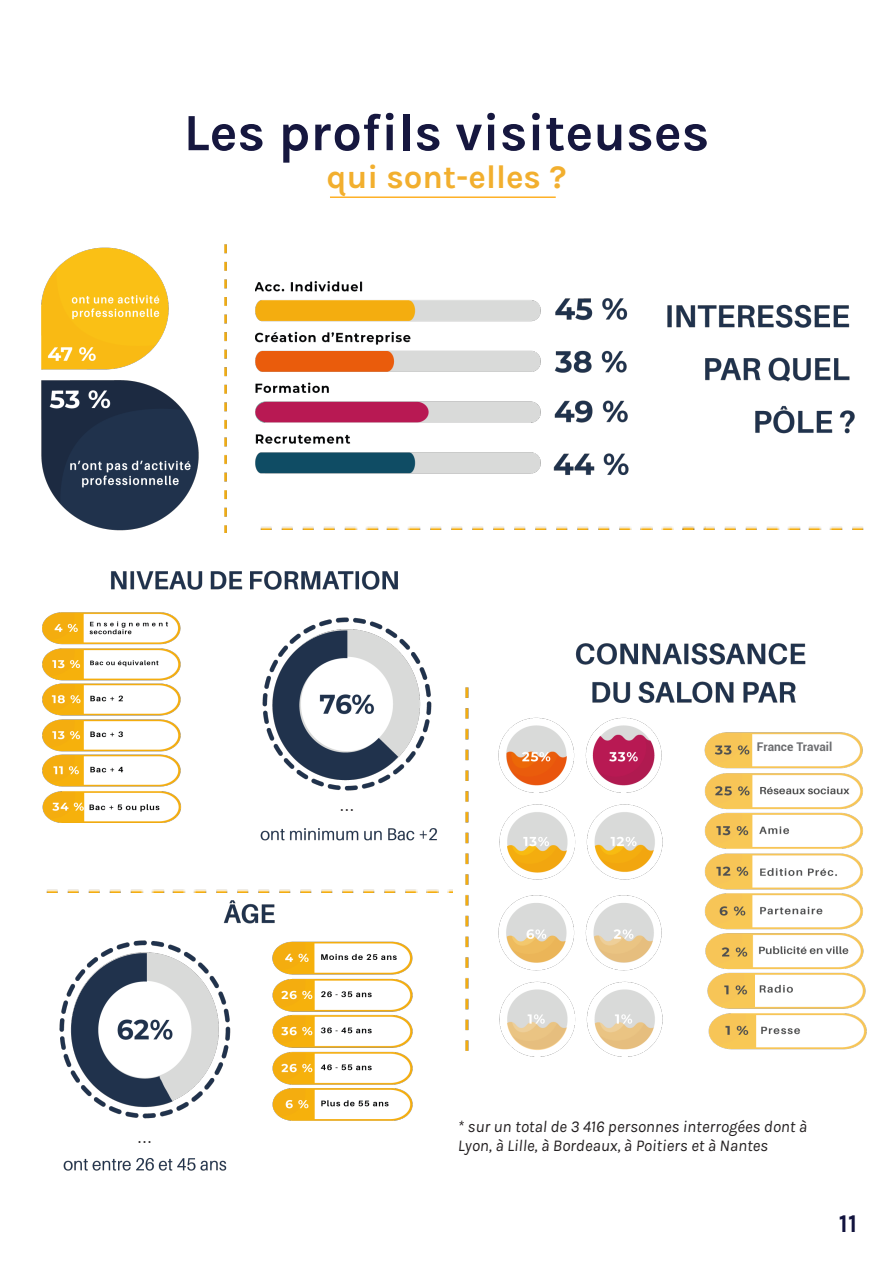
<style>
.page{position:relative;width:893px;height:1263px;background:#fff}
.page>*{position:absolute;margin:0;border:0;box-sizing:border-box;transform-origin:0 0}
.t1{font:700 52.5px "Karla";color:#16173f}
.t2{font:700 33px "Karla";color:#f2af2e}
.t3{font:700 25.5px "Karla";color:#12133e}
.t4{font:18px "Avenir";color:#231f20}
.t5{font:italic 16.5px/19.8px "Karla";color:#231f20}
.t6{font:700 12px "Roboto";color:#6c6d70}
</style>
<div class="page">
<img style="left:42px;top:570px;width:395px;height:271px">
<img style="left:255px;top:281px;width:600px;height:194px">
<img style="left:465px;top:643px;width:402px;height:414px">
<img style="left:260px;top:526px;width:414px;height:4px">
<img style="left:682px;top:526px;width:181px;height:4px">
<img style="left:41px;top:244px;width:186px;height:289px">
<img style="left:46px;top:889px;width:406px;height:3px">
<img style="left:59px;top:901px;width:354px;height:270px">
<hr style="left:330px;top:196px;width:226px;height:2px;background:#feb127">
<div style="left:757px;top:738px;width:84px;height:23px;background:#fff"></div>
<div style="left:72px;top:276px;width:86px;height:16px;background:#fac015"></div>
<div style="left:80px;top:441px;width:103px;height:16px;background:#20324c"></div>
<div style="left:85px;top:1134px;width:121px;height:18px;background:#fff"></div>
<div style="left:287px;top:803px;width:122px;height:18px;background:#fff"></div>
<p class="t1" style="left:184px;top:102px;width:527px">Les profils visiteuses</p>
<p class="t2" style="left:327px;top:158px;width:241px">qui sont-elles ?</p>
<p class="t4" style="left:137px;top:1126px;width:17px">...</p>
<p class="t4" style="left:340px;top:794px;width:17px">...</p>
<p class="t6" style="left:757px;top:738px;width:77px">France Travail</p>
<p class="t5" style="left:458px;top:1116px;width:351px">* sur un total de 3 416 personnes interrogées dont à<br>Lyon, à Lille, à Bordeaux, à Poitiers et à Nantes</p>
<h3 class="t3" style="left:839px;top:1209px;width:20px">11</h3>
</div>
